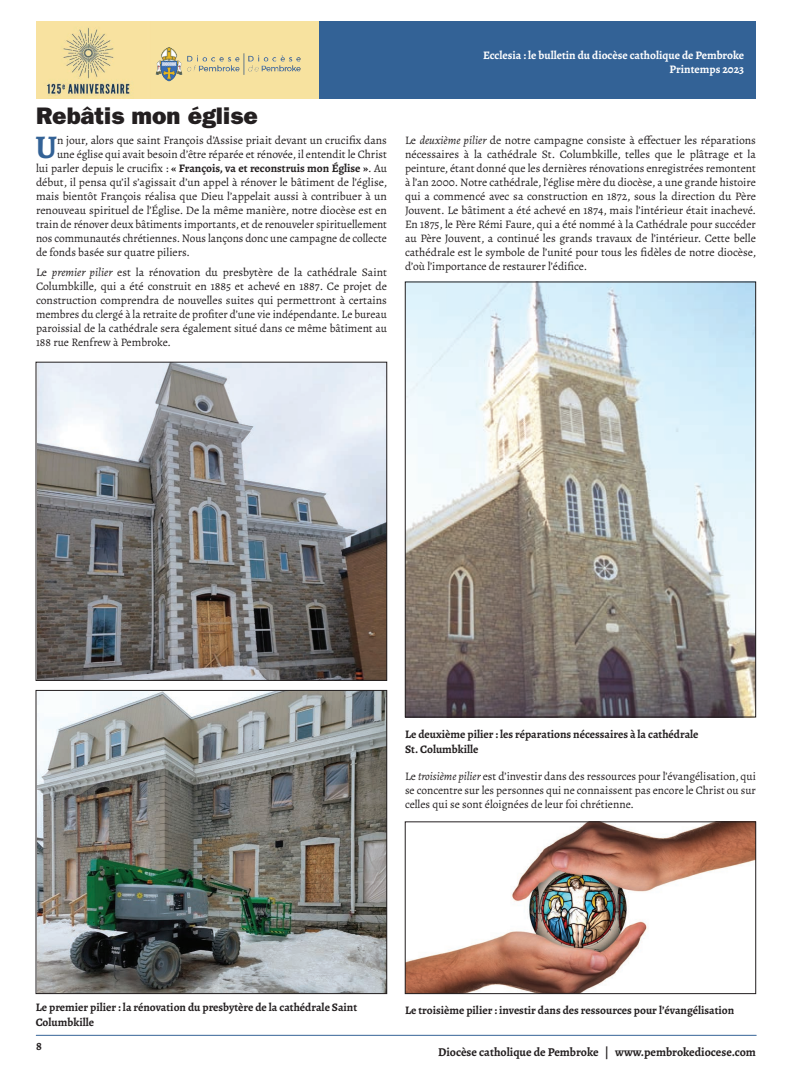
<style>
.page{position:relative;width:792px;height:1080px;background:#fff}
.page>*{position:absolute;margin:0;border:0;box-sizing:border-box;transform-origin:0 0}
.t1{font:700 33.1px "Alegreya";color:#336296}
.t2{font:24px "ITC Franklin Gothic Std Hvy";color:#231f20}
.t3{font:700 12px "Alegreya";color:#231f20}
.t4{font:11.5px/14px "Alegreya";color:#231f20;text-align:justify}
.t5{font:700 11.5px/15px "Alegreya";color:#231f20}
.t6{font:700 11.5px/14px "Alegreya";color:#fff;text-align:right}
.s1{font-weight:400}
.s2{font-style:italic}
</style>
<div class="page">
<div style="left:319px;top:21px;width:437px;height:78px;background:#336296"></div>
<hr style="left:36px;top:1035px;width:720px;height:1px;background:#336296">
<div style="left:36px;top:21px;width:283px;height:78px;background:#f7e29f"></div>
<img style="left:47px;top:28px;width:83px;height:67px">
<img style="left:155px;top:47px;width:146px;height:35px">
<img style="left:38px;top:692px;width:347px;height:300px">
<div style="left:36px;top:690px;width:351px;height:304px;border:1px solid #231f20"></div>
<img style="left:38px;top:364px;width:347px;height:315px">
<div style="left:36px;top:362px;width:351px;height:319px;border:1px solid #231f20"></div>
<img style="left:407px;top:284px;width:347px;height:431px">
<div style="left:405px;top:282px;width:351px;height:435px;border:1px solid #231f20"></div>
<img style="left:407px;top:824px;width:347px;height:168px">
<div style="left:405px;top:822px;width:351px;height:172px;border:1px solid #231f20"></div>
<h2 class="t2" style="left:36px;top:102px;width:223px">Rebâtis mon église</h2>
<h1 class="t1" style="left:35px;top:125px;width:23px">U</h1>
<p class="t4" style="left:57px;top:134px;width:331px">n jour, alors que saint François d’Assise priait devant un crucifix dans</p>
<p class="t4" style="left:57px;top:148px;width:331px">une église qui avait besoin d’être réparée et rénovée, il entendit le Christ</p>
<p class="t5" style="left:36px;top:161px;width:353px"><span class="s1">lui parler depuis le crucifix :</span> « François, va et reconstruis mon Église »<span class="s1">. Au</span></p>
<p class="t4" style="left:36px;top:176px;width:353px">début, il pensa qu’il s’agissait d’un appel à rénover le bâtiment de l’église,</p>
<p class="t4" style="left:36px;top:190px;width:353px">mais bientôt François réalisa que Dieu l’appelait aussi à contribuer à un</p>
<p class="t4" style="left:36px;top:204px;width:352px">renouveau spirituel de l’Église. De la même manière, notre diocèse est en</p>
<p class="t4" style="left:36px;top:218px;width:353px">train de rénover deux bâtiments importants, et de renouveler spirituellement</p>
<p class="t4" style="left:36px;top:232px;width:353px">nos communautés chrétiennes. Nous lançons donc une campagne de collecte</p>
<p class="t4" style="left:36px;top:246px;width:156px">de fonds basée sur quatre piliers.</p>
<p class="t4" style="left:36px;top:266px;width:353px">Le <span class="s2">premier pilier</span> est la rénovation du presbytère de la cathédrale Saint Columbkille, qui a été construit en 1885 et achevé en 1887. Ce projet de construction comprendra de nouvelles suites qui permettront à certains membres du clergé à la retraite de profiter d’une vie indépendante. Le bureau paroissial de la cathédrale sera également situé dans ce même bâtiment au 188 rue Renfrew à Pembroke.</p>
<p class="t6" style="left:483px;top:48px;width:263px">Ecclesia : le bulletin du diocèse catholique de Pembroke<br>Printemps 2023</p>
<p class="t4" style="left:405px;top:134px;width:353px">Le <span class="s2">deuxième pilier</span> de notre campagne consiste à effectuer les réparations nécessaires à la cathédrale St. Columbkille, telles que le plâtrage et la peinture, étant donné que les dernières rénovations enregistrées remontent à l’an 2000. Notre cathédrale, l’église mère du diocèse, a une grande histoire qui a commencé avec sa construction en 1872, sous la direction du Père Jouvent. Le bâtiment a été achevé en 1874, mais l’intérieur était inachevé.<br>En 1875, le Père Rémi Faure, qui a été nommé à la Cathédrale pour succéder au Père Jouvent, a continué les grands travaux de l’intérieur. Cette belle cathédrale est le symbole de l’unité pour tous les fidèles de notre diocèse, d’où l’importance de restaurer l’édifice.</p>
<p class="t5" style="left:405px;top:726px;width:295px">Le deuxième pilier : les réparations nécessaires à la cathédrale<br>St. Columbkille</p>
<p class="t4" style="left:405px;top:770px;width:353px">Le <span class="s2">troisième pilier</span> est d’investir dans des ressources pour l’évangélisation, qui se concentre sur les personnes qui ne connaissent pas encore le Christ ou sur celles qui se sont éloignées de leur foi chrétienne.</p>
<p class="t5" style="left:36px;top:999px;width:323px">Le premier pilier : la rénovation du presbytère de la cathédrale Saint<br>Columbkille</p>
<p class="t3" style="left:36px;top:1037px;width:7px">8</p>
<p class="t5" style="left:405px;top:1002px;width:331px">Le troisième pilier : investir dans des ressources pour l’évangélisation</p>
<p class="t3" style="left:438px;top:1043px;width:319px">Diocèse catholique de Pembroke | www.pembrokediocese.com</p>
</div>
